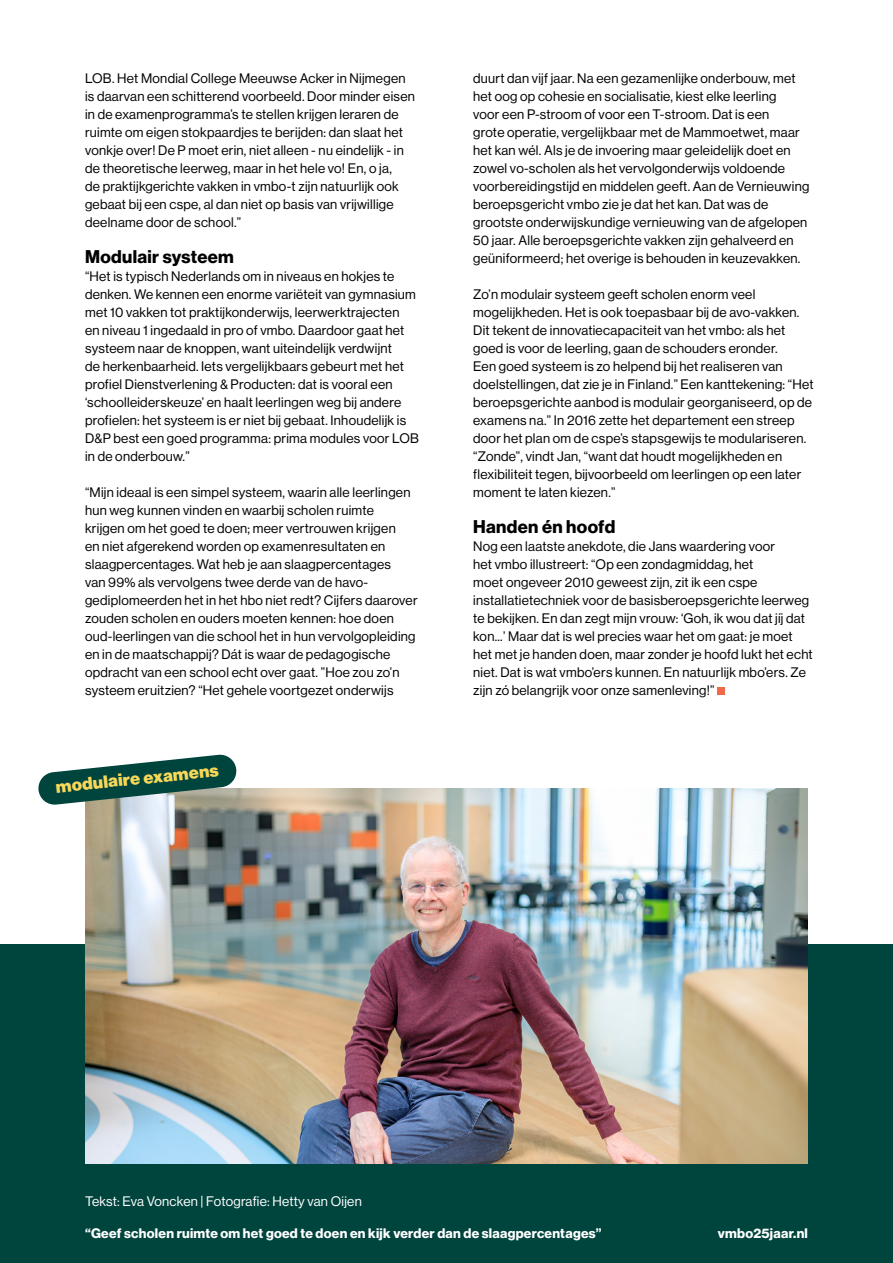
<style>
.page{position:relative;width:893px;height:1263px;background:#fff}
.page>*{position:absolute;margin:0;border:0;box-sizing:border-box;transform-origin:0 0}
.t1{font:18px "N Haas Grotesk DS Pro 75 Bd";letter-spacing:.02em;color:#000}
.t2{font:17.25px "N Haas Grotesk DS Pro 95 Blk";color:#f7d858}
.t3{font:13.5px/18px "N Haas Grotesk DS Pro 55 Rg";letter-spacing:.02em;color:#000}
.t4{font:13.5px "N Haas Grotesk DS Pro 75 Bd";letter-spacing:.02em;color:#fff}
.t5{font:13.5px "N Haas Grotesk DS Pro 55 Rg";letter-spacing:.02em;color:#fff}
</style>
<div class="page">
<div style="left:0;top:944px;width:893px;height:319px;background:#00443e"></div>
<img style="left:85px;top:788px;width:723px;height:375px">
<div style="left:717px;top:687px;width:8px;height:8px;background:#f2684d"></div>
<svg style="left:38px;top:754px;width:199px;height:51px"></svg>
<p class="t3" style="left:85px;top:69px;width:331px">LOB. Het Mondial College Meeuwse Acker in Nijmegen is daarvan een schitterend voorbeeld. Door minder eisen in de examenprogramma’s te stellen krijgen leraren de ruimte om eigen stokpaardjes te berijden: dan slaat het vonkje over! De P moet erin, niet alleen - nu eindelijk - in de theoretische leerweg, maar in het hele vo! En, o ja,<br>de praktijkgerichte vakken in vmbo-t zijn natuurlijk ook gebaat bij een cspe, al dan niet op basis van vrijwillige deelname door de school.”</p>
<h1 class="t1" style="left:85px;top:246px;width:150px">Modulair systeem</h1>
<p class="t3" style="left:85px;top:267px;width:335px">“Het is typisch Nederlands om in niveaus en hokjes te denken. We kennen een enorme variëteit van gymnasium met 10 vakken tot praktijkonderwijs, leerwerktrajecten<br>en niveau 1 ingedaald in pro of vmbo. Daardoor gaat het systeem naar de knoppen, want uiteindelijk verdwijnt<br>de herkenbaarheid. Iets vergelijkbaars gebeurt met het profiel Dienstverlening &amp; Producten: dat is vooral een ‘schoolleiderskeuze’ en haalt leerlingen weg bij andere profielen: het systeem is er niet bij gebaat. Inhoudelijk is D&amp;P best een goed programma: prima modules voor LOB in de onderbouw.”</p>
<p class="t3" style="left:85px;top:483px;width:334px">“Mijn ideaal is een simpel systeem, waarin alle leerlingen hun weg kunnen vinden en waarbij scholen ruimte<br>krijgen om het goed te doen; meer vertrouwen krijgen<br>en niet afgerekend worden op examenresultaten en slaagpercentages. Wat heb je aan slaagpercentages<br>van 99% als vervolgens twee derde van de havo&shy;gediplomeerden het in het hbo niet redt? Cijfers daarover zouden scholen en ouders moeten kennen: hoe doen oud-leerlingen van die school het in hun vervolgopleiding en in de maatschappij? Dát is waar de pedagogische opdracht van een school echt over gaat. ”Hoe zou zo’n systeem eruitzien? “Het gehele voortgezet onderwijs</p>
<p class="t2" style="left:55px;top:777px;width:165px;rotate:-6deg">modulaire examens</p>
<p class="t3" style="left:473px;top:69px;width:338px">duurt dan vijf jaar. Na een gezamenlijke onderbouw, met het oog op cohesie en socialisatie, kiest elke leerling<br>voor een P-stroom of voor een T-stroom. Dat is een<br>grote operatie, vergelijkbaar met de Mammoetwet, maar het kan wél. Als je de invoering maar geleidelijk doet en zowel vo-scholen als het vervolgonderwijs voldoende voorbereidingstijd en middelen geeft. Aan de Vernieuwing beroepsgericht vmbo zie je dat het kan. Dat was de grootste onderwijskundige vernieuwing van de afgelopen 50 jaar. Alle beroepsgerichte vakken zijn gehalveerd en geüniformeerd; het overige is behouden in keuzevakken.</p>
<p class="t3" style="left:473px;top:285px;width:342px">Zo’n modulair systeem geeft scholen enorm veel mogelijkheden. Het is ook toepasbaar bij de avo-vakken.<br>Dit tekent de innovatiecapaciteit van het vmbo: als het goed is voor de leerling, gaan de schouders eronder.<br>Een goed systeem is zo helpend bij het realiseren van doelstellingen, dat zie je in Finland.” Een kanttekening: “Het beroepsgerichte aanbod is modulair georganiseerd, op de examens na.” In 2016 zette het departement een streep door het plan om de cspe’s stapsgewijs te modulariseren. “Zonde”, vindt Jan, “want dat houdt mogelijkheden en flexibiliteit tegen, bijvoorbeeld om leerlingen op een later moment te laten kiezen.”</p>
<h1 class="t1" style="left:473px;top:516px;width:144px">Handen én hoofd</h1>
<p class="t3" style="left:473px;top:537px;width:341px">Nog een laatste anekdote, die Jans waardering voor<br>het vmbo illustreert: “Op een zondagmiddag, het<br>moet ongeveer 2010 geweest zijn, zit ik een cspe installatietechniek voor de basisberoepsgerichte leerweg te bekijken. En dan zegt mijn vrouw: ‘Goh, ik wou dat jíj dat kon...’ Maar dat is wel precies waar het om gaat: je moet het met je handen doen, maar zonder je hoofd lukt het echt niet. Dat is wat vmbo’ers kunnen. En natuurlijk mbo’ers. Ze zijn zó belangrijk voor onze samenleving!”</p>
<p class="t5" style="left:85px;top:1194px;width:278px">Tekst: Eva Voncken | Fotografie: Hetty van Oijen</p>
<p class="t4" style="left:85px;top:1225px;width:518px">“Geef scholen ruimte om het goed te doen en kijk verder dan de slaagpercentages”</p>
<p class="t4" style="left:718px;top:1225px;width:92px">vmbo25jaar.nl</p>
</div>
